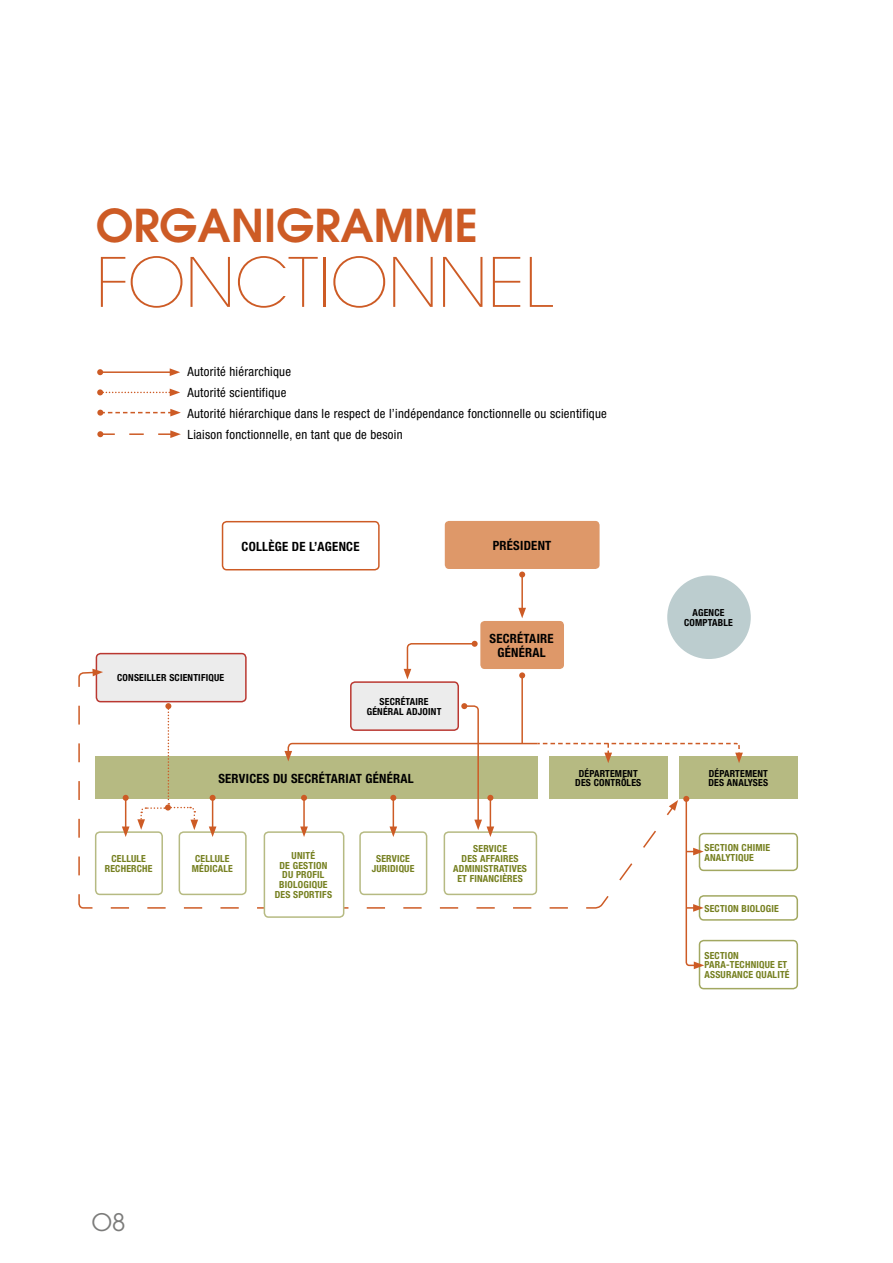
<style>
.page{position:relative;width:893px;height:1263px;background:#fff}
.page>*{position:absolute;margin:0;border:0;box-sizing:border-box;transform-origin:0 0}
.t1{font:200 67.5px "Avant Garde";color:#cd5b25}
.t2{font:600 45px "Avant Garde";color:#cd5b25}
.t3{font:24px "Avant Garde";color:#7b7b7a}
.t4{font:condensed 12.75px/21px "Helvetica Neue";letter-spacing:.02em;color:#000}
.t5{font:700 condensed 12.75px/13.5px "Helvetica Neue";letter-spacing:.02em;color:#000;text-align:center}
.t6{font:700 condensed 9.75px/9.8px "Helvetica Neue";letter-spacing:.02em;color:#757f1f;text-align:center}
.t7{font:700 condensed 9.75px/9.8px "Helvetica Neue";letter-spacing:.02em;color:#000;text-align:center}
</style>
<div class="page">
<div style="left:222px;top:521px;width:158px;height:49px;border:2px solid #cd5b25;border-radius:4px"></div>
<div style="left:667px;top:575px;width:84px;height:84px;background:#bccdcf;border-radius:50%"></div>
<div style="left:699px;top:833px;width:99px;height:38px;border:2px solid #a2a861;border-radius:4px"></div>
<div style="left:699px;top:895px;width:99px;height:26px;border:2px solid #a2a861;border-radius:4px"></div>
<div style="left:699px;top:940px;width:99px;height:49px;border:2px solid #a2a861;border-radius:4px"></div>
<div style="left:679px;top:756px;width:118px;height:43px;background:#b6ba82"></div>
<div style="left:96px;top:654px;width:150px;height:48px;background:#ececec;border-radius:4px"></div>
<div style="left:96px;top:653px;width:151px;height:49px;border:2px solid #ba3831;border-radius:4px"></div>
<div style="left:445px;top:521px;width:155px;height:48px;background:#de9869;border-radius:4px"></div>
<svg style="left:78px;top:671px;width:448px;height:238px"></svg>
<svg style="left:92px;top:669px;width:11px;height:7px"></svg>
<hr style="left:521px;top:574px;width:2px;height:36px;background:#cd5b25">
<svg style="left:519px;top:571px;width:6px;height:6px"></svg>
<svg style="left:518px;top:608px;width:8px;height:10px"></svg>
<hr style="left:521px;top:675px;width:2px;height:68px;background:#cd5b25">
<svg style="left:519px;top:672px;width:6px;height:6px"></svg>
<svg style="left:404px;top:641px;width:74px;height:38px"></svg>
<div style="left:480px;top:621px;width:84px;height:48px;background:#de9869;border-radius:4px"></div>
<svg style="left:97px;top:389px;width:83px;height:7px"></svg>
<hr style="left:100px;top:371px;width:72px;height:2px;background:#cd5b25">
<svg style="left:97px;top:369px;width:6px;height:6px"></svg>
<svg style="left:170px;top:368px;width:10px;height:8px"></svg>
<svg style="left:97px;top:409px;width:84px;height:7px"></svg>
<svg style="left:97px;top:430px;width:84px;height:8px"></svg>
<svg style="left:111px;top:703px;width:632px;height:266px"></svg>
<h2 class="t2" style="left:96px;top:196px;width:163px">ORGANIGR</h2>
<h2 class="t2" style="left:340px;top:196px;width:139px">AMME</h2>
<h1 class="t1" style="left:96px;top:243px;width:459px">FONCTIONNEL</h1>
<h3 class="t4" style="left:188px;top:361px;width:421px">Autorité hiérarchique<br>Autorité scientifique<br>Autorité hiérarchique dans le respect de l’indépendance fonctionnelle ou scientifique Liaison fonctionnelle, en tant que de besoin</h3>
<h3 class="t5" style="left:242px;top:539px;width:119px">COLLÈGE DE L’AGENCE</h3>
<p class="t7" style="left:117px;top:673px;width:108px">CONSEILLER SCIENTIFIQUE</p>
<p class="t7" style="left:367px;top:696px;width:76px">SECRÉTAIRE<br>GÉNÉRAL ADJOINT</p>
<h3 class="t5" style="left:493px;top:538px;width:60px">PRÉSIDENT</h3>
<h3 class="t5" style="left:490px;top:632px;width:66px">SECRÉTAIRE<br>GÉNÉRAL</h3>
<h3 class="t5" style="left:218px;top:771px;width:197px">SERVICES DU SECRÉTARIAT GÉNÉRAL</h3>
<p class="t7" style="left:575px;top:768px;width:68px">DÉPARTEMENT<br>DES CONTRÔLES</p>
<p class="t6" style="left:105px;top:854px;width:49px">CELLULE<br>RECHERCHE</p>
<p class="t6" style="left:192px;top:854px;width:43px">CELLULE<br>MÉDICALE</p>
<p class="t6" style="left:372px;top:854px;width:44px">SERVICE<br>JURIDIQUE</p>
<p class="t6" style="left:453px;top:844px;width:75px">SERVICE<br>DES AFFAIRES<br>ADMINISTRATIVES<br>ET FINANCIÈRES</p>
<p class="t6" style="left:275px;top:850px;width:59px">UNITÉ<br>DE GESTION<br>DU PROFIL<br>BIOLOGIQUE<br>DES SPORTIFS</p>
<p class="t7" style="left:684px;top:608px;width:50px">AGENCE<br>COMPTABLE</p>
<p class="t7" style="left:708px;top:768px;width:61px;text-align:left">DÉPARTEMENT<br>DES ANALYSES</p>
<p class="t6" style="left:704px;top:842px;width:67px;text-align:left">SECTION CHIMIE<br>ANALYTIQUE</p>
<p class="t6" style="left:704px;top:903px;width:76px">SECTION BIOLOGIE</p>
<p class="t6" style="left:704px;top:950px;width:87px;text-align:left">SECTION<br>PARA-TECHNIQUE ET<br>ASSURANCE QUALITÉ</p>
<h3 class="t3" style="left:91px;top:1208px;width:36px">O8</h3>
</div>
